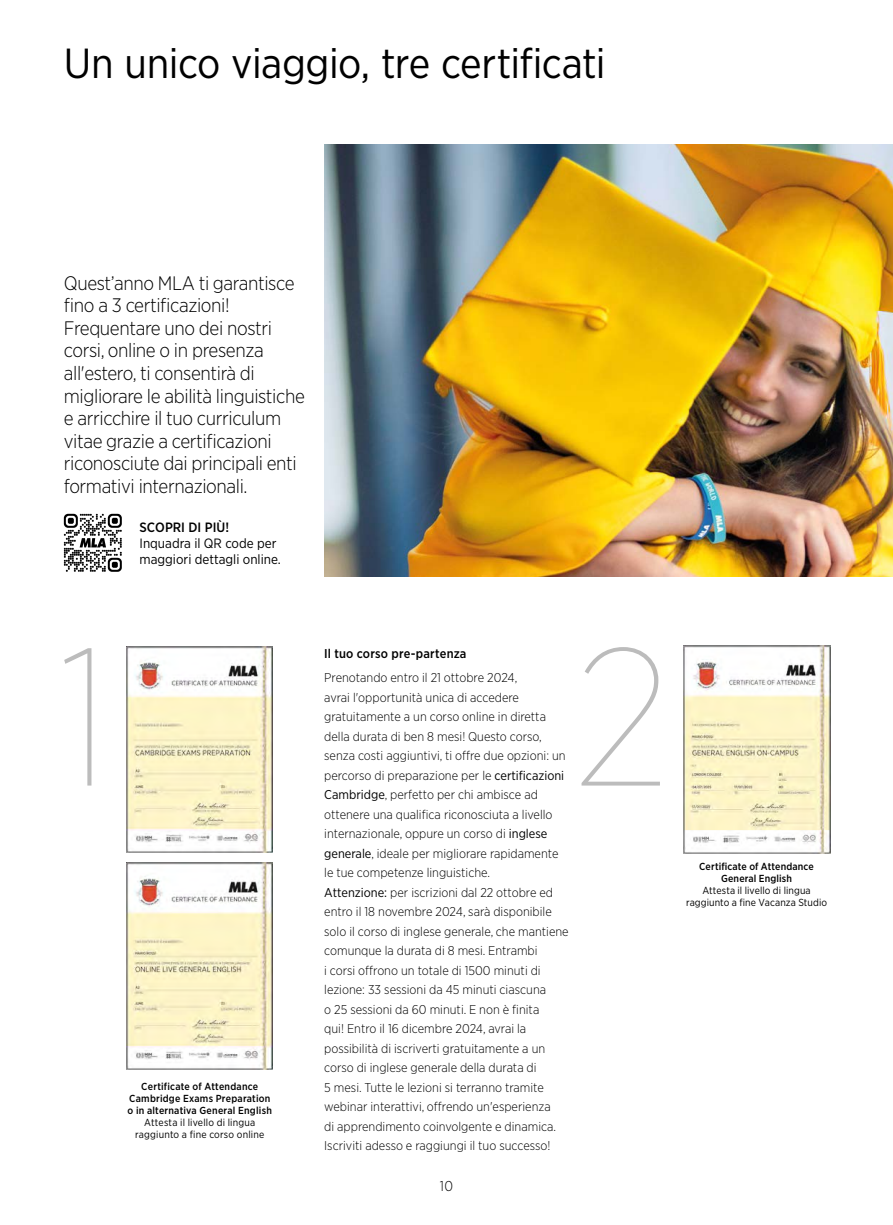
<style>
.page{position:relative;width:893px;height:1225px;background:#fff}
.page>*{position:absolute;margin:0;border:0;box-sizing:border-box;transform-origin:0 0}
.t1{font:100 195px "Gotham Narrow";color:#bcbcbc}
.t2{font:42px "Gotham Narrow";letter-spacing:-.015em;color:#000}
.t3{font:300 19.5px/22.5px "Gotham Narrow";letter-spacing:-.02em;color:#000}
.t4{font:300 14.25px "Gotham Narrow";color:#000}
.t5{font:13.5px/16.2px "Gotham Narrow";color:#000}
.t6{font:500 13.5px "Gotham Narrow";color:#000}
.t7{font:300 12.75px/19.5px "Gotham Narrow";color:#000}
.t8{font:500 12.75px "Gotham Narrow";letter-spacing:.015em;color:#000}
.t9{font:500 10.2px/12px "Gotham Narrow";letter-spacing:.02em;color:#000;text-align:center}
.t10{font:10.2px/12px "Gotham Narrow";letter-spacing:.015em;color:#000;text-align:center}
.s1{font-weight:400}
</style>
<div class="page">
<img style="left:127px;top:646px;width:146px;height:206px">
<img style="left:127px;top:862px;width:146px;height:207px">
<img style="left:683px;top:645px;width:147px;height:208px">
<img style="left:325px;top:144px;width:548px;height:432px">
<img style="left:873px;top:144px;width:20px;height:432px">
<svg style="left:64px;top:514px;width:58px;height:58px"></svg>
<h2 class="t2" style="left:64px;top:37px;width:543px">Un unico viaggio, tre certificati</h2>
<p class="t3" style="left:64px;top:271px;width:242px">Quest’anno MLA ti garantisce fino a 3 certificazioni!<br>Frequentare uno dei nostri corsi, online o in presenza all'estero, ti consentirà di migliorare le abilità linguistiche e arricchire il tuo curriculum vitae grazie a certificazioni riconosciute dai principali enti formativi internazionali.</p>
<p class="t6" style="left:140px;top:519px;width:91px">SCOPRI DI PIÙ!</p>
<p class="t5" style="left:140px;top:535px;width:143px">Inquadra il QR code per maggiori dettagli online.</p>
<h1 class="t1" style="left:59px;top:600px;width:55px">1</h1>
<h1 class="t1" style="left:574px;top:600px;width:97px">2</h1>
<p class="t8" style="left:324px;top:646px;width:144px">Il tuo corso pre-partenza</p>
<p class="t7" style="left:324px;top:667px;width:246px">Prenotando entro il 21 ottobre 2024,<br>avrai l'opportunità unica di accedere gratuitamente a un corso online in diretta della durata di ben 8 mesi! Questo corso, senza costi aggiuntivi, ti offre due opzioni: un percorso di preparazione per le <span class="s1">certificazioni Cambridge</span>, perfetto per chi ambisce ad ottenere una qualifica riconosciuta a livello internazionale, oppure un corso di <span class="s1">inglese generale</span>, ideale per migliorare rapidamente le tue competenze linguistiche.<br><span class="s1">Attenzione:</span> per iscrizioni dal 22 ottobre ed entro il 18 novembre 2024, sarà disponibile solo il corso di inglese generale, che mantiene comunque la durata di 8 mesi. Entrambi<br>i corsi offrono un totale di 1500 minuti di lezione: 33 sessioni da 45 minuti ciascuna<br>o 25 sessioni da 60 minuti. E non è finita<br>qui! Entro il 16 dicembre 2024, avrai la possibilità di iscriverti gratuitamente a un corso di inglese generale della durata di<br>5 mesi. Tutte le lezioni si terranno tramite webinar interattivi, offrendo un'esperienza<br>di apprendimento coinvolgente e dinamica.<br>Iscriviti adesso e raggiungi il tuo successo!</p>
<p class="t9" style="left:128px;top:1080px;width:146px">Certificate of Attendance<br>Cambridge Exams Preparation o in alternativa General English</p>
<p class="t10" style="left:135px;top:1116px;width:131px">Attesta il livello di lingua raggiunto a fine corso online</p>
<p class="t4" style="left:440px;top:1177px;width:15px">10</p>
<p class="t9" style="left:699px;top:860px;width:116px">Certificate of Attendance<br>General English</p>
<p class="t10" style="left:686px;top:884px;width:143px">Attesta il livello di lingua raggiunto a fine Vacanza Studio</p>
</div>
